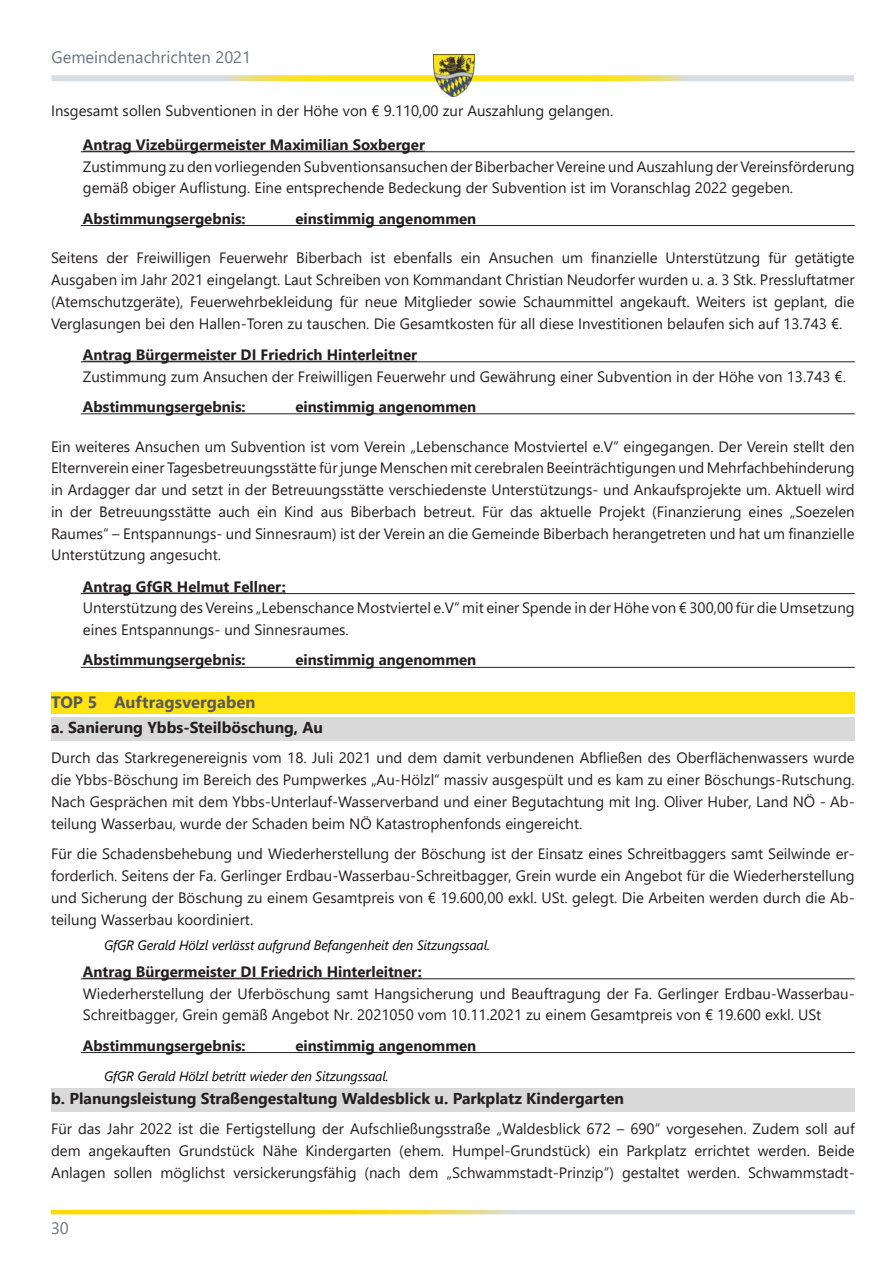
<style>
.page{position:relative;width:893px;height:1263px;background:#fff}
.page>*{position:absolute;margin:0;border:0;box-sizing:border-box;transform-origin:0 0}
.t1{font:16.5px "Segoe UI";color:#6c7388}
.t2{font:700 16.5px "Segoe UI";letter-spacing:.005em;color:#595959}
.t3{font:700 15.75px "Segoe UI";color:#231f20}
.t4{font:15px/21.8px "Segoe UI";color:#231f20;text-align:justify}
.t5{font:700 15px "Segoe UI";color:#231f20}
.t6{font:italic 13.5px "Segoe UI";letter-spacing:-.01em;color:#000}
</style>
<div class="page">
<svg style="left:51px;top:75px;width:383px;height:6px;background:#eae088"></svg>
<svg style="left:474px;top:75px;width:380px;height:6px;background:#ebe085"></svg>
<img style="left:434px;top:54px;width:40px;height:42px">
<svg style="left:51px;top:1210px;width:804px;height:4px;background:#ebda73"></svg>
<hr style="left:81px;top:151px;width:774px;height:1px;background:#231f20">
<hr style="left:81px;top:225px;width:774px;height:1px;background:#231f20">
<hr style="left:81px;top:361px;width:774px;height:1px;background:#231f20">
<hr style="left:81px;top:413px;width:774px;height:1px;background:#231f20">
<hr style="left:81px;top:593px;width:774px;height:1px;background:#231f20">
<hr style="left:81px;top:667px;width:774px;height:1px;background:#231f20">
<div style="left:51px;top:692px;width:804px;height:21px;background:#ffe313"></div>
<div style="left:51px;top:717px;width:804px;height:24px;background:#d9d9d9"></div>
<hr style="left:81px;top:978px;width:774px;height:1px;background:#231f20">
<hr style="left:81px;top:1052px;width:774px;height:1px;background:#231f20">
<div style="left:51px;top:1088px;width:804px;height:24px;background:#d9d9d9"></div>
<p class="t1" style="left:51px;top:42px;width:201px">Gemeindenachrichten 2021</p>
<p class="t4" style="left:51px;top:98px;width:564px">Insgesamt sollen Subventionen in der Höhe von € 9.110,00 zur Auszahlung gelangen.</p>
<p class="t5" style="left:83px;top:130px;width:343px">Antrag Vizebürgermeister Maximilian Soxberger</p>
<p class="t4" style="left:83px;top:154px;width:773px">Zustimmung zu den vorliegenden Subventionsansuchen der Biberbacher Vereine und Auszahlung der Vereinsförderung gemäß obiger Auflistung. Eine entsprechende Bedeckung der Subvention ist im Voranschlag 2022 gegeben.</p>
<p class="t5" style="left:83px;top:204px;width:164px">Abstimmungsergebnis:</p>
<p class="t5" style="left:295px;top:204px;width:182px">einstimmig angenommen</p>
<p class="t4" style="left:51px;top:246px;width:805px">Seitens der Freiwilligen Feuerwehr Biberbach ist ebenfalls ein Ansuchen um finanzielle Unterstützung für getätigte Ausgaben im Jahr 2021 eingelangt. Laut Schreiben von Kommandant Christian Neudorfer wurden u. a. 3 Stk. Pressluftatmer (Atemschutzgeräte), Feuerwehrbekleidung für neue Mitglieder sowie Schaummittel angekauft. Weiters ist geplant, die Verglasungen bei den Hallen-Toren zu tauschen. Die Gesamtkosten für all diese Investitionen belaufen sich auf 13.743 €.</p>
<p class="t5" style="left:83px;top:340px;width:336px">Antrag Bürgermeister DI Friedrich Hinterleitner</p>
<p class="t4" style="left:83px;top:364px;width:764px">Zustimmung zum Ansuchen der Freiwilligen Feuerwehr und Gewährung einer Subvention in der Höhe von 13.743 €.</p>
<p class="t5" style="left:83px;top:392px;width:164px">Abstimmungsergebnis:</p>
<p class="t5" style="left:295px;top:392px;width:182px">einstimmig angenommen</p>
<p class="t4" style="left:51px;top:434px;width:805px">Ein weiteres Ansuchen um Subvention ist vom Verein „Lebenschance Mostviertel e.V“ eingegangen. Der Verein stellt den Elternverein einer Tagesbetreuungsstätte fürjunge Menschen mit cerebralen Beeinträchtigungen und Mehrfachbehinderung in Ardagger dar und setzt in der Betreuungsstätte verschiedenste Unterstützungs- und Ankaufsprojekte um. Aktuell wird in der Betreuungsstätte auch ein Kind aus Biberbach betreut. Für das aktuelle Projekt (Finanzierung eines „Soezelen Raumes“ – Entspannungs- und Sinnesraum) ist der Verein an die Gemeinde Biberbach herangetreten und hat um finanzielle Unterstützung angesucht.</p>
<p class="t5" style="left:83px;top:572px;width:204px">Antrag GfGR Helmut Fellner:</p>
<p class="t4" style="left:83px;top:596px;width:773px">Unterstützung des Vereins „Lebenschance Mostviertel e.V“ mit einer Spende in der Höhe von € 300,00 für die Umsetzung eines Entspannungs- und Sinnesraumes.</p>
<p class="t5" style="left:83px;top:646px;width:164px">Abstimmungsergebnis:</p>
<p class="t5" style="left:295px;top:646px;width:182px">einstimmig angenommen</p>
<p class="t2" style="left:51px;top:687px;width:206px">TOP 5 Auftragsvergaben</p>
<p class="t3" style="left:51px;top:713px;width:274px">a. Sanierung Ybbs-Steilböschung, Au</p>
<p class="t4" style="left:51px;top:746px;width:805px">Durch das Starkregenereignis vom 18. Juli 2021 und dem damit verbundenen Abfließen des Oberflächenwassers wurde die Ybbs-Böschung im Bereich des Pumpwerkes „Au-Hölzl“ massiv ausgespült und es kam zu einer Böschungs-Rutschung.<br>Nach Gesprächen mit dem Ybbs-Unterlauf-Wasserverband und einer Begutachtung mit Ing. Oliver Huber, Land NÖ - Ab&shy;teilung Wasserbau, wurde der Schaden beim NÖ Katastrophenfonds eingereicht.</p>
<p class="t4" style="left:51px;top:842px;width:805px">Für die Schadensbehebung und Wiederherstellung der Böschung ist der Einsatz eines Schreitbaggers samt Seilwinde er&shy;forderlich. Seitens der Fa. Gerlinger Erdbau-Wasserbau-Schreitbagger, Grein wurde ein Angebot für die Wiederherstellung und Sicherung der Böschung zu einem Gesamtpreis von € 19.600,00 exkl. USt. gelegt. Die Arbeiten werden durch die Ab&shy;teilung Wasserbau koordiniert.</p>
<p class="t6" style="left:104px;top:933px;width:387px">GfGR Gerald Hölzl verlässt aufgrund Befangenheit den Sitzungssaal.</p>
<p class="t5" style="left:83px;top:957px;width:340px">Antrag Bürgermeister DI Friedrich Hinterleitner:</p>
<p class="t4" style="left:83px;top:981px;width:773px">Wiederherstellung der Uferböschung samt Hangsicherung und Beauftragung der Fa. Gerlinger Erdbau-Wasserbau-<br>Schreitbagger, Grein gemäß Angebot Nr. 2021050 vom 10.11.2021 zu einem Gesamtpreis von € 19.600 exkl. USt</p>
<p class="t5" style="left:83px;top:1031px;width:164px">Abstimmungsergebnis:</p>
<p class="t5" style="left:295px;top:1031px;width:182px">einstimmig angenommen</p>
<p class="t6" style="left:104px;top:1063px;width:286px">GfGR Gerald Hölzl betritt wieder den Sitzungssaal.</p>
<p class="t3" style="left:51px;top:1084px;width:575px">b. Planungsleistung Straßengestaltung Waldesblick u. Parkplatz Kindergarten</p>
<p class="t4" style="left:51px;top:1117px;width:805px">Für das Jahr 2022 ist die Fertigstellung der Aufschließungsstraße „Waldesblick 672 – 690“ vorgesehen. Zudem soll auf dem angekauften Grundstück Nähe Kindergarten (ehem. Humpel-Grundstück) ein Parkplatz errichtet werden. Beide Anlagen sollen möglichst versickerungsfähig (nach dem „Schwammstadt-Prinzip“) gestaltet werden. Schwammstadt-</p>
<p class="t1" style="left:51px;top:1212px;width:19px">30</p>
</div>
